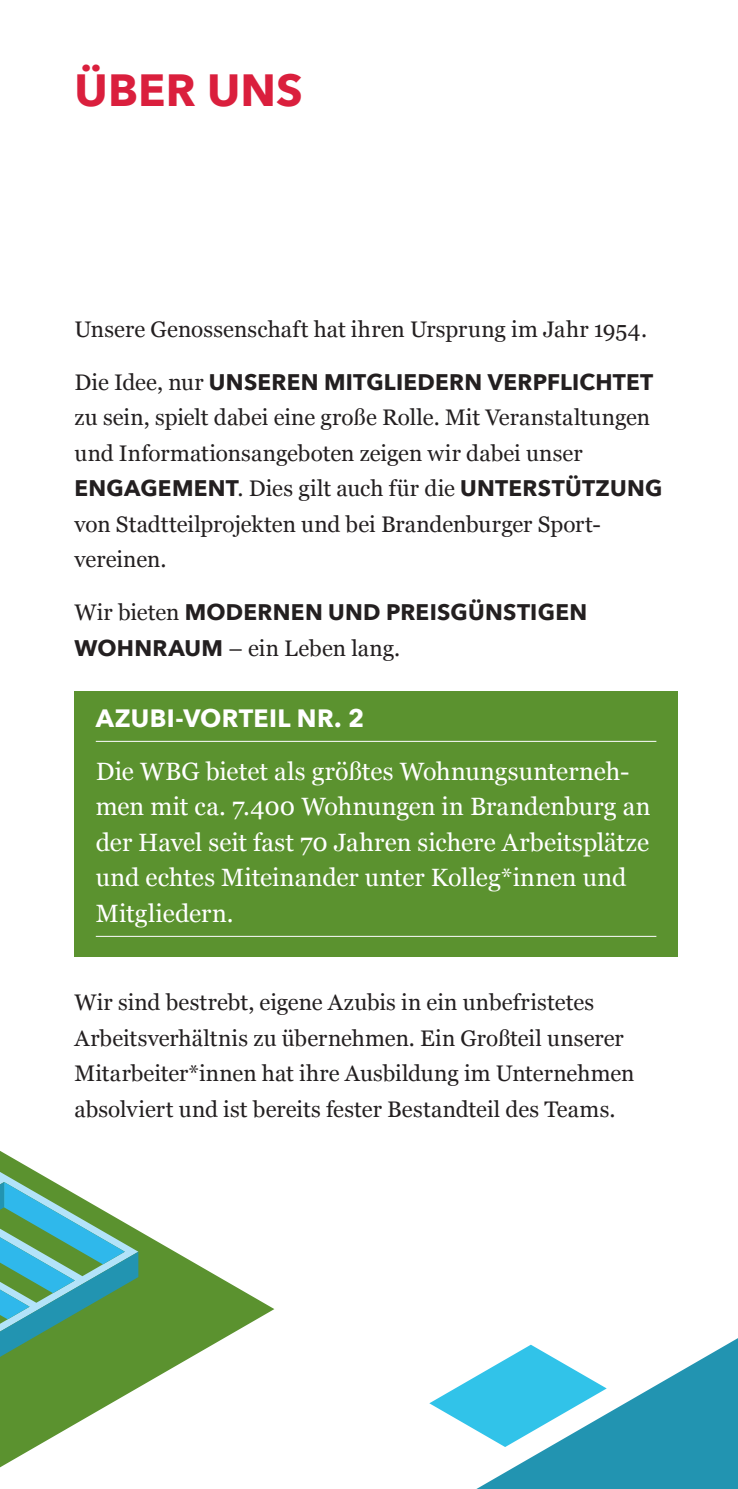
<style>
.page{position:relative;width:738px;height:1489px;background:#fff}
.page>*{position:absolute;margin:0;border:0;box-sizing:border-box;transform-origin:0 0}
.t1{font:700 45px "Avenir Next";letter-spacing:.005em;color:#da1f3d}
.t2{font:25px/35.5px "Georgia";letter-spacing:-.005em;color:#fff}
.t3{font:700 25px "Avenir Next";letter-spacing:.015em;color:#fff}
.t4{font:22.5px/35.5px "Georgia";color:#231f20}
.t5{font:700 22.5px/35.5px "Avenir Next";letter-spacing:.01em;color:#231f20}
.s1{font-family:"Avenir Next";font-weight:700}
.s2{font-family:"Georgia";font-weight:400}
</style>
<div class="page">
<svg style="left:0;top:1151px;width:274px;height:316px"></svg>
<svg style="left:0;top:1171px;width:138px;height:185px;background:#67af95"></svg>
<svg style="left:429px;top:1338px;width:308px;height:150px"></svg>
<div style="left:74px;top:691px;width:603px;height:266px;background:#5b922f"></div>
<hr style="left:96px;top:741px;width:560px;height:1px;background:#fff">
<hr style="left:96px;top:935px;width:560px;height:1px;background:#fff">
<p class="t1" style="left:74px;top:52px;width:230px">ÜBER UNS</p>
<p class="t4" style="left:74px;top:310px;width:573px">Unsere Genossenschaft hat ihren Ursprung im Jahr 1954.</p>
<p class="t4" style="left:74px;top:363px;width:589px">Die Idee, nur <span class="s1">UNSEREN MITGLIEDERN VERPFLICHTET </span>zu sein, spielt dabei eine große Rolle. Mit Veranstaltungen und Informationsangeboten zeigen wir dabei unser <span class="s1">ENGAGEMENT</span>. Dies gilt auch für die <span class="s1">UNTERSTÜTZUNG </span>von Stadtteilprojekten und bei Brandenburger Sport&shy;vereinen.</p>
<p class="t5" style="left:74px;top:594px;width:514px"><span class="s2">Wir bieten</span> MODERNEN UND PREISGÜNSTIGEN<br>WOHNRAUM <span class="s2">– ein Leben lang.</span></p>
<p class="t3" style="left:96px;top:696px;width:270px">AZUBI-VORTEIL NR. 2</p>
<p class="t2" style="left:96px;top:752px;width:556px">Die WBG bietet als größtes Wohnungsunterneh&shy;men mit ca. 7.400 Wohnungen in Brandenburg an der Havel seit fast 70 Jahren sichere Arbeitsplätze und echtes Miteinander unter Kolleg*innen und Mitgliedern.</p>
<p class="t4" style="left:74px;top:983px;width:561px">Wir sind bestrebt, eigene Azubis in ein unbefristetes Arbeitsverhältnis zu übernehmen. Ein Großteil unserer Mitarbeiter*innen hat ihre Ausbildung im Unternehmen absolviert und ist bereits fester Bestandteil des Teams.</p>
</div>
